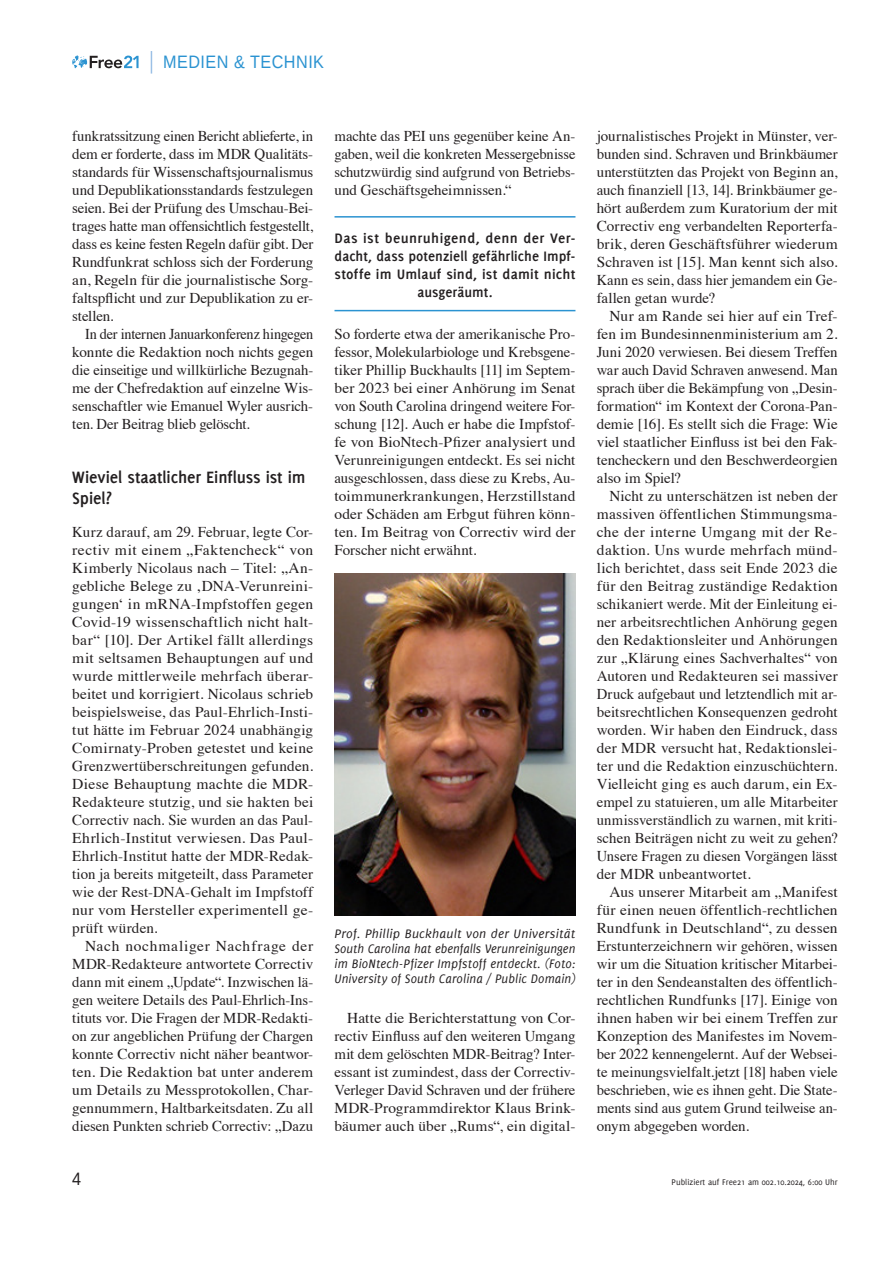
<style>
.page{position:relative;width:893px;height:1263px;background:#fff}
.page>*{position:absolute;margin:0;border:0;box-sizing:border-box;transform-origin:0 0}
.t1{font:700 18px/21px "Delicious";letter-spacing:-.005em;color:#231f20}
.t2{font:18px "Liberation Sans";letter-spacing:.03em;color:#2b93d1;scale:.9 1}
.t3{font:18px "Liberation Sans";color:#231f20;scale:.9 1}
.t4{font:15px/18px "Times";color:#231f20;text-align:justify}
.t5{font:15px/18px "Times";color:#231f20;text-align:justify;scale:.95 1}
.t6{font:700 15px/18px "Delicious";letter-spacing:.01em;color:#231f20;text-align:center}
.t7{font:italic 13.5px/15px "Delicious";letter-spacing:.01em;color:#231f20;text-align:justify}
.t8{font:9px "Delicious";color:#231f20}
</style>
<div class="page">
<svg style="left:72px;top:55px;width:67px;height:13px"></svg>
<svg style="left:151px;top:51px;width:1px;height:23px"></svg>
<hr style="left:334px;top:216px;width:241px;height:2px;background:#2b93d1">
<hr style="left:334px;top:310px;width:241px;height:1px;background:#2b93d1">
<img style="left:334px;top:573px;width:241px;height:342px">
<p class="t2" style="left:163px;top:51px;width:180px">MEDIEN &amp; TECHNIK</p>
<p class="t4" style="left:72px;top:126px;width:242px">funkratssitzung einen Bericht ablieferte, in dem er forderte, dass im MDR Qualitäts&shy;standards für Wissenschaftsjournalismus und Depublikationsstandards festzulegen seien. Bei der Prüfung des Umschau-Bei&shy;trages hatte man offensichtlich festgestellt, dass es keine festen Regeln dafür gibt. Der Rundfunkrat schloss sich der Forderung an, Regeln für die journalistische Sorg&shy;faltspflicht und zur Depublikation zu er&shy;stellen.</p>
<p class="t5" style="left:72px;top:324px;width:255px;text-indent:13px">In der internen Januarkonferenz hingegen konnte die Redaktion noch nichts gegen die einseitige und willkürliche Bezugnah&shy;me der Chefredaktion auf einzelne Wis&shy;senschaftler wie Emanuel Wyler ausrich&shy;ten. Der Beitrag blieb gelöscht.</p>
<p class="t1" style="left:72px;top:467px;width:235px">Wieviel staatlicher Einfluss ist im<br>Spiel?</p>
<p class="t4" style="left:72px;top:522px;width:242px">Kurz darauf, am 29. Februar, legte Cor&shy;rectiv mit einem „Faktencheck“ von Kimberly Nicolaus nach – Titel: „An&shy;gebliche Belege zu ‚DNA-Verunreini&shy;gungen‘ in mRNA-Impfstoffen gegen Covid-19 wissenschaftlich nicht halt&shy;bar“ [10]. Der Artikel fällt allerdings mit seltsamen Behauptungen auf und wurde mittlerweile mehrfach überar&shy;beitet und korrigiert. Nicolaus schrieb beispielsweise, das Paul-Ehrlich-Insti&shy;tut hätte im Februar 2024 unabhängig Comirnaty-Proben getestet und keine Grenzwertüberschreitungen gefunden.<br>Diese Behauptung machte die MDR-Redakteure stutzig, und sie hakten bei Correctiv nach. Sie wurden an das Paul-Ehrlich-Institut verwiesen. Das Paul-Ehrlich-Institut hatte der MDR-Redak&shy;tion ja bereits mitgeteilt, dass Parameter wie der Rest-DNA-Gehalt im Impfstoff nur vom Hersteller experimentell ge&shy;prüft würden.</p>
<p class="t4" style="left:72px;top:936px;width:242px;text-indent:13px">Nach nochmaliger Nachfrage der MDR-Redakteure antwortete Correctiv dann mit einem „Update“. Inzwischen lä&shy;gen weitere Details des Paul-Ehrlich-Ins&shy;tituts vor. Die Fragen der MDR-Redakti&shy;on zur angeblichen Prüfung der Chargen konnte Correctiv nicht näher beantwor&shy;ten. Die Redaktion bat unter anderem um Details zu Messprotokollen, Char&shy;gennummern, Haltbarkeitsdaten. Zu all diesen Punkten schrieb Correctiv: „Dazu</p>
<p class="t4" style="left:334px;top:126px;width:242px">machte das PEI uns gegenüber keine An&shy;gaben, weil die konkreten Messergebnisse schutzwürdig sind aufgrund von Betriebs&shy;und Geschäftsgeheimnissen.“</p>
<p class="t6" style="left:334px;top:229px;width:242px">Das ist beunruhigend, denn der Ver&shy;dacht, dass potenziell gefährliche Impf&shy;stoffe im Umlauf sind, ist damit nicht ausgeräumt.</p>
<p class="t4" style="left:334px;top:324px;width:242px">So forderte etwa der amerikanische Pro&shy;fessor, Molekularbiologe und Krebsgene&shy;tiker Phillip Buckhaults [11] im Septem&shy;ber 2023 bei einer Anhörung im Senat von South Carolina dringend weitere For&shy;schung [12]. Auch er habe die Impfstof&shy;fe von BioNtech-Pfizer analysiert und Verunreinigungen entdeckt. Es sei nicht ausgeschlossen, dass diese zu Krebs, Au&shy;toimmunerkrankungen, Herzstillstand oder Schäden am Erbgut führen könn&shy;ten. Im Beitrag von Correctiv wird der Forscher nicht erwähnt.</p>
<p class="t7" style="left:334px;top:926px;width:242px">Prof. Phillip Buckhault von der Universität South Carolina hat ebenfalls Verunreinigungen im BioNtech-Pfizer Impfstoff entdeckt. (Foto:<br>University of South Carolina / Public Domain)</p>
<p class="t4" style="left:334px;top:1008px;width:242px;text-indent:13px">Hatte die Berichterstattung von Cor&shy;rectiv Einfluss auf den weiteren Umgang mit dem gelöschten MDR-Beitrag? Inter&shy;essant ist zumindest, dass der Correctiv-Verleger David Schraven und der frühere MDR-Programmdirektor Klaus Brink&shy;bäumer auch über „Rums“, ein digital-</p>
<p class="t4" style="left:597px;top:126px;width:242px">journalistisches Projekt in Münster, ver&shy;bunden sind. Schraven und Brinkbäumer unterstützten das Projekt von Beginn an, auch finanziell [13, 14]. Brinkbäumer ge&shy;hört außerdem zum Kuratorium der mit Correctiv eng verbandelten Reporterfa&shy;brik, deren Geschäftsführer wiederum Schraven ist [15]. Man kennt sich also.<br>Kann es sein, dass hier jemandem ein Ge&shy;fallen getan wurde?</p>
<p class="t4" style="left:597px;top:306px;width:242px;text-indent:13px">Nur am Rande sei hier auf ein Tref&shy;fen im Bundesinnenministerium am 2.<br>Juni 2020 verwiesen. Bei diesem Treffen war auch David Schraven anwesend. Man sprach über die Bekämpfung von „Desin&shy;formation“ im Kontext der Corona-Pan&shy;demie [16]. Es stellt sich die Frage: Wie viel staatlicher Einfluss ist bei den Fak&shy;tencheckern und den Beschwerdeorgien also im Spiel?</p>
<p class="t4" style="left:597px;top:486px;width:242px;text-indent:13px">Nicht zu unterschätzen ist neben der massiven öffentlichen Stimmungsma&shy;che der interne Umgang mit der Re&shy;daktion. Uns wurde mehrfach münd&shy;lich berichtet, dass seit Ende 2023 die für den Beitrag zuständige Redaktion schikaniert werde. Mit der Einleitung ei&shy;ner arbeitsrechtlichen Anhörung gegen den Redaktionsleiter und Anhörungen zur „Klärung eines Sachverhaltes“ von Autoren und Redakteuren sei massiver Druck aufgebaut und letztendlich mit ar&shy;beitsrechtlichen Konsequenzen gedroht worden. Wir haben den Eindruck, dass der MDR versucht hat, Redaktionslei&shy;ter und die Redaktion einzuschüchtern.<br>Vielleicht ging es auch darum, ein Ex&shy;empel zu statuieren, um alle Mitarbeiter unmissverständlich zu warnen, mit kriti&shy;schen Beiträgen nicht zu weit zu gehen?<br>Unsere Fragen zu diesen Vorgängen lässt der MDR unbeantwortet.</p>
<p class="t4" style="left:597px;top:882px;width:242px;text-indent:13px">Aus unserer Mitarbeit am „Manifest für einen neuen öffentlich-rechtlichen Rundfunk in Deutschland“, zu dessen Erstunterzeichnern wir gehören, wissen wir um die Situation kritischer Mitarbei&shy;ter in den Sendeanstalten des öffentlich&shy;rechtlichen Rundfunks [17]. Einige von ihnen haben wir bei einem Treffen zur Konzeption des Manifestes im Novem&shy;ber 2022 kennengelernt. Auf der Websei&shy;te meinungsvielfalt.jetzt [18] haben viele beschrieben, wie es ihnen geht. Die State&shy;ments sind aus gutem Grund teilweise an&shy;onym abgegeben worden.</p>
<p class="t3" style="left:72px;top:1168px;width:12px">4</p>
<p class="t8" style="left:672px;top:1177px;width:168px">Publiziert auf Free21 am 002.10.2024, 6:00 Uhr</p>
</div>
